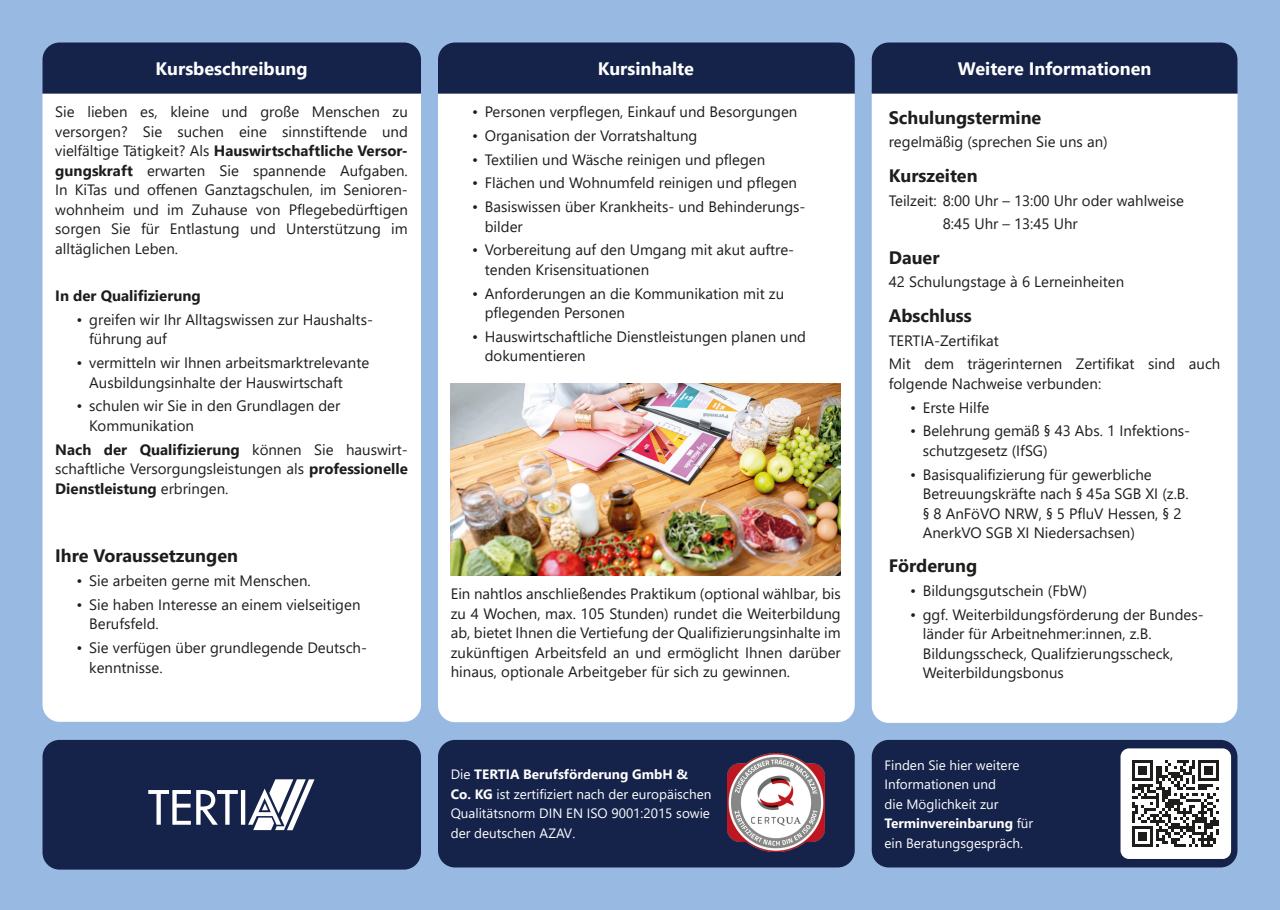
<style>
.page{position:relative;width:1280px;height:910px;background:#98b9e2}
.page>*{position:absolute;margin:0;border:0;box-sizing:border-box;transform-origin:0 0}
.t1{font:700 18px "Segoe UI";color:#1d1d1b}
.t2{font:700 18px "Segoe UI";color:#fff}
.t3{font:15px/19.5px "Segoe UI";color:#1d1d1b}
.t4{font:700 15px "Segoe UI";color:#1d1d1b}
.t5{font:13.5px/19.5px "Segoe UI";color:#fff}
.s1{font-weight:700}
</style>
<div class="page">
<div style="left:872px;top:740px;width:365px;height:127px;background:#15224a;border-radius:17px"></div>
<div style="left:438px;top:740px;width:417px;height:127px;background:#15224a;border-radius:17px"></div>
<img style="left:727px;top:754px;width:98px;height:97px">
<div style="left:1120px;top:748px;width:111px;height:111px;background:#fff;border-radius:9px"></div>
<svg style="left:1132px;top:760px;width:87px;height:87px"></svg>
<div style="left:43px;top:94px;width:378px;height:628px;background:#fff"></div>
<div style="left:438px;top:94px;width:417px;height:628px;background:#fff"></div>
<img style="left:451px;top:384px;width:390px;height:191px">
<div style="left:872px;top:94px;width:365px;height:629px;background:#fff"></div>
<div style="left:872px;top:43px;width:365px;height:51px;background:#15224a"></div>
<div style="left:43px;top:43px;width:378px;height:51px;background:#15224a"></div>
<div style="left:438px;top:43px;width:417px;height:51px;background:#15224a"></div>
<div style="left:43px;top:740px;width:378px;height:130px;background:#15224a;border-radius:17px"></div>
<svg style="left:148px;top:779px;width:166px;height:51px"></svg>
<p class="t2" style="left:155px;top:51px;width:154px">Kursbeschreibung</p>
<p class="t2" style="left:598px;top:51px;width:98px">Kursinhalte</p>
<p class="t2" style="left:958px;top:51px;width:195px">Weitere Informationen</p>
<p class="t3" style="left:55px;top:101px;width:354px;text-align:justify">Sie lieben es, kleine und große Menschen zu versorgen? Sie suchen eine sinnstiftende und vielfältige Tätigkeit? Als <span class="s1">Hauswirtschaftliche Versor&shy;gungskraft</span> erwarten Sie spannende Aufgaben.<br>In KiTas und offenen Ganztagschulen, im Senioren&shy;wohnheim und im Zuhause von Pflegebedürftigen sorgen Sie für Entlastung und Unterstützung im alltäglichen Leben.</p>
<p class="t4" style="left:55px;top:282px;width:147px">In der Qualifizierung</p>
<p class="t3" style="left:89px;top:309px;width:285px;text-indent:-13px">• greifen wir Ihr Alltagswissen zur Haushalts&shy;führung auf</p>
<p class="t3" style="left:89px;top:352px;width:281px;text-indent:-13px">• vermitteln wir Ihnen arbeitsmarktrelevante<br>Ausbildungsinhalte der Hauswirtschaft</p>
<p class="t3" style="left:89px;top:395px;width:252px;text-indent:-13px">• schulen wir Sie in den Grundlagen der<br>Kommunikation</p>
<p class="t3" style="left:55px;top:438px;width:354px;text-align:justify"><span class="s1">Nach der Qualifizierung</span> können Sie hauswirt&shy;schaftliche Versorgungsleistungen als <span class="s1">professionelle Dienstleistung</span> erbringen.</p>
<p class="t1" style="left:55px;top:539px;width:184px">Ihre Voraussetzungen</p>
<p class="t3" style="left:77px;top:570px;width:236px">• Sie arbeiten gerne mit Menschen.</p>
<p class="t3" style="left:89px;top:594px;width:273px;text-indent:-13px">• Sie haben Interesse an einem vielseitigen<br>Berufsfeld.</p>
<p class="t3" style="left:89px;top:637px;width:279px;text-indent:-13px">• Sie verfügen über grundlegende Deutsch&shy;kenntnisse.</p>
<p class="t3" style="left:472px;top:101px;width:327px">• Personen verpflegen, Einkauf und Besorgungen</p>
<p class="t3" style="left:472px;top:125px;width:227px">• Organisation der Vorratshaltung</p>
<p class="t3" style="left:472px;top:148px;width:295px">• Textilien und Wäsche reinigen und pflegen</p>
<p class="t3" style="left:472px;top:172px;width:327px">• Flächen und Wohnumfeld reinigen und pflegen</p>
<p class="t3" style="left:485px;top:196px;width:322px;text-indent:-13px">• Basiswissen über Krankheits- und Behinderungs&shy;bilder</p>
<p class="t3" style="left:485px;top:239px;width:311px;text-indent:-13px">• Vorbereitung auf den Umgang mit akut auftre&shy;tenden Krisensituationen</p>
<p class="t3" style="left:485px;top:282px;width:301px;text-indent:-13px">• Anforderungen an die Kommunikation mit zu pflegenden Personen</p>
<p class="t3" style="left:485px;top:326px;width:323px;text-indent:-13px">• Hauswirtschaftliche Dienstleistungen planen und dokumentieren</p>
<p class="t3" style="left:451px;top:583px;width:392px;text-align:justify">Ein nahtlos anschließendes Praktikum (optional wählbar, bis zu 4 Wochen, max. 105 Stunden) rundet die Weiterbildung ab, bietet Ihnen die Vertiefung der Qualifizierungsinhalte im zukünftigen Arbeitsfeld an und ermöglicht Ihnen darüber hinaus, optionale Arbeitgeber für sich zu gewinnen.</p>
<p class="t5" style="left:451px;top:764px;width:262px">Die <span class="s1">TERTIA Berufsförderung GmbH &amp; Co. KG</span> ist zertifiziert nach der europäischen Qualitätsnorm DIN EN ISO 9001:2015 sowie der deutschen AZAV.</p>
<p class="t1" style="left:889px;top:100px;width:154px">Schulungstermine</p>
<p class="t3" style="left:889px;top:131px;width:220px">regelmäßig (sprechen Sie uns an)</p>
<p class="t1" style="left:889px;top:158px;width:90px">Kurszeiten</p>
<p class="t3" style="left:943px;top:187px;width:243px;line-height:23.7px;text-indent:-54px">Teilzeit: 8:00 Uhr – 13:00 Uhr oder wahlweise<br>8:45 Uhr – 13:45 Uhr</p>
<p class="t1" style="left:889px;top:240px;width:52px">Dauer</p>
<p class="t3" style="left:889px;top:271px;width:237px">42 Schulungstage à 6 Lerneinheiten</p>
<p class="t1" style="left:889px;top:298px;width:85px">Abschluss</p>
<p class="t3" style="left:889px;top:327px;width:333px;line-height:23.7px">TERTIA-Zertifikat<br>Mit dem trägerinternen Zertifikat sind auch</p>
<p class="t3" style="left:889px;top:372px;width:214px">folgende Nachweise verbunden:</p>
<p class="t3" style="left:910px;top:396px;width:81px">• Erste Hilfe</p>
<p class="t3" style="left:923px;top:420px;width:269px;text-indent:-13px">• Belehrung gemäß § 43 Abs. 1 Infektions&shy;schutzgesetz (IfSG)</p>
<p class="t3" style="left:923px;top:463px;width:268px;text-indent:-13px">• Basisqualifizierung für gewerbliche Betreuungskräfte nach § 45a SGB XI (z.B. § 8 AnFöVO NRW, § 5 PfluV Hessen, § 2<br>AnerkVO SGB XI Niedersachsen)</p>
<p class="t1" style="left:889px;top:549px;width:90px">Förderung</p>
<p class="t3" style="left:910px;top:580px;width:179px">• Bildungsgutschein (FbW)</p>
<p class="t3" style="left:923px;top:603px;width:282px;text-indent:-13px">• ggf. Weiterbildungsförderung der Bundes&shy;länder für Arbeitnehmer:innen, z.B.<br>Bildungsscheck, Qualifzierungsscheck, Weiterbildungsbonus</p>
<p class="t5" style="left:884px;top:754px;width:150px">Finden Sie hier weitere<br>Informationen und<br>die Möglichkeit zur<br><span class="s1">Terminvereinbarung</span> für ein Beratungsgespräch.</p>
</div>
